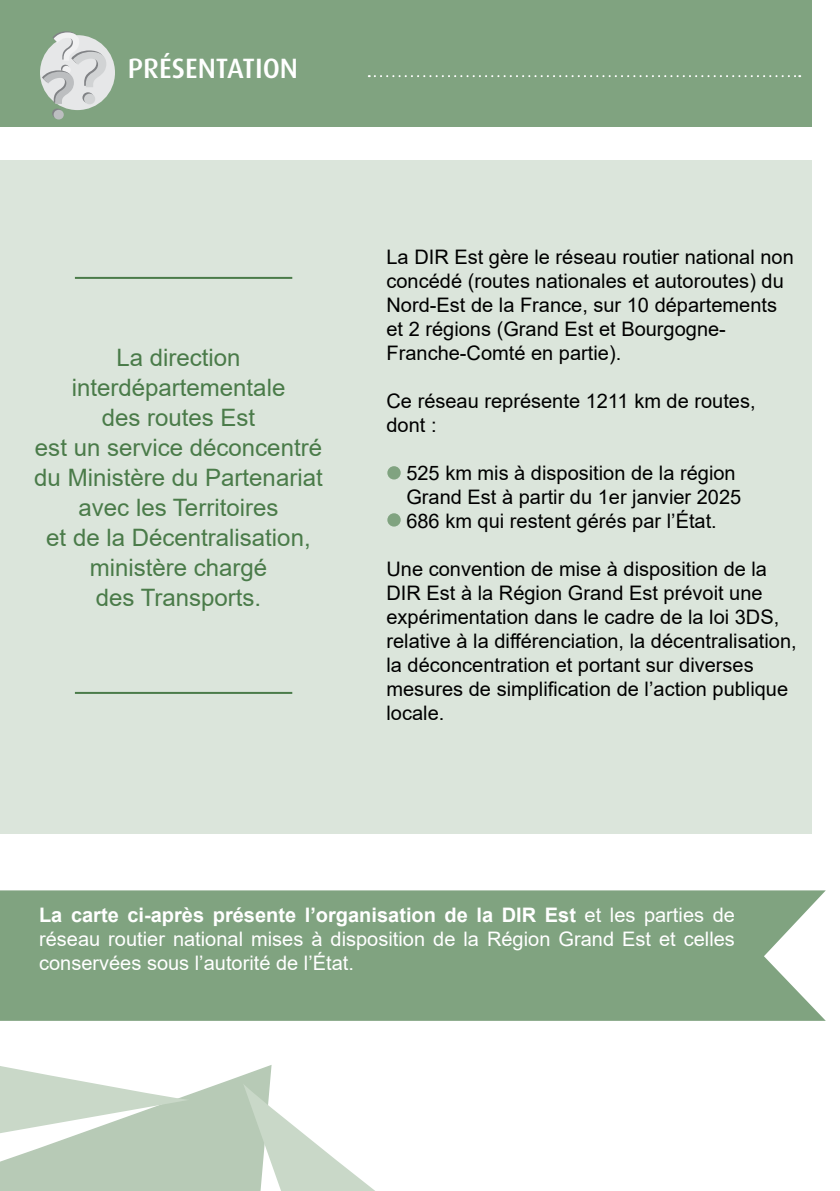
<style>
.page{position:relative;width:840px;height:1191px;background:#fff}
.page>*{position:absolute;margin:0;border:0;box-sizing:border-box;transform-origin:0 0}
.t1{font:67px "Cascadia Code";color:#808285;scale:1.04 1}
.t2{font:500 28px "Dax OT";color:#fff}
.t3{font:24px/30px "Arial";color:#4a7b49;text-align:center}
.t4{font:20px/24px "Arial";color:#000}
.t5{font:20px/24px "Arial";color:#fff;text-align:justify}
.s1{font-weight:700}
</style>
<div class="page">
<div style="left:0;top:160px;width:811px;height:673px;background:#dbe5db"></div>
<div style="left:0;top:0;width:811px;height:126px;background:#80a380"></div>
<svg style="left:368px;top:75px;width:431px;height:2px"></svg>
<div style="left:40px;top:35px;width:75px;height:75px;background:#e6e7e8;border-radius:50%"></div>
<div style="left:0;top:890px;width:825px;height:130px;background:#80a380"></div>
<svg style="left:0;top:1065px;width:375px;height:126px"></svg>
<hr style="left:75px;top:277px;width:217px;height:2px;background:#4a7b49">
<hr style="left:75px;top:692px;width:217px;height:2px;background:#4a7b49">
<div style="left:387px;top:466px;width:13px;height:13px;background:#80a380;border-radius:50%"></div>
<div style="left:387px;top:513px;width:13px;height:13px;background:#80a380;border-radius:50%"></div>
<h2 class="t2" style="left:49px;top:52px;width:250px"><sup>?</sup> PRÉSENTATION</h2>
<h1 class="t1" style="left:38px;top:42px;width:73px">?<sup>?</sup></h1>
<p class="t3" style="left:34px;top:342px;width:290px">La direction interdépartementale<br>des routes Est<br>est un service déconcentré du Ministère du Partenariat avec les Territoires<br>et de la Décentralisation, ministère chargé<br>des Transports.</p>
<p class="t4" style="left:386px;top:245px;width:408px">La DIR Est gère le réseau routier national non concédé (routes nationales et autoroutes) du Nord-Est de la France, sur 10 départements et 2 régions (Grand Est et Bourgogne-Franche-Comté en partie).</p>
<p class="t4" style="left:386px;top:389px;width:370px">Ce réseau représente 1211 km de routes, dont :</p>
<p class="t4" style="left:406px;top:461px;width:336px">525 km mis à disposition de la région<br>Grand Est à partir du 1er janvier 2025<br>686 km qui restent gérés par l’État.</p>
<p class="t4" style="left:386px;top:557px;width:411px">Une convention de mise à disposition de la DIR Est à la Région Grand Est prévoit une expérimentation dans le cadre de la loi 3DS, relative à la différenciation, la décentralisation, la déconcentration et portant sur diverses mesures de simplification de l’action publique locale.</p>
<p class="t5" style="left:39px;top:902px;width:697px"><span class="s1">La carte ci-après présente l’organisation de la DIR Est</span> et les parties de réseau routier national mises à disposition de la Région Grand Est et celles conservées sous l’autorité de l’État.</p>
</div>
